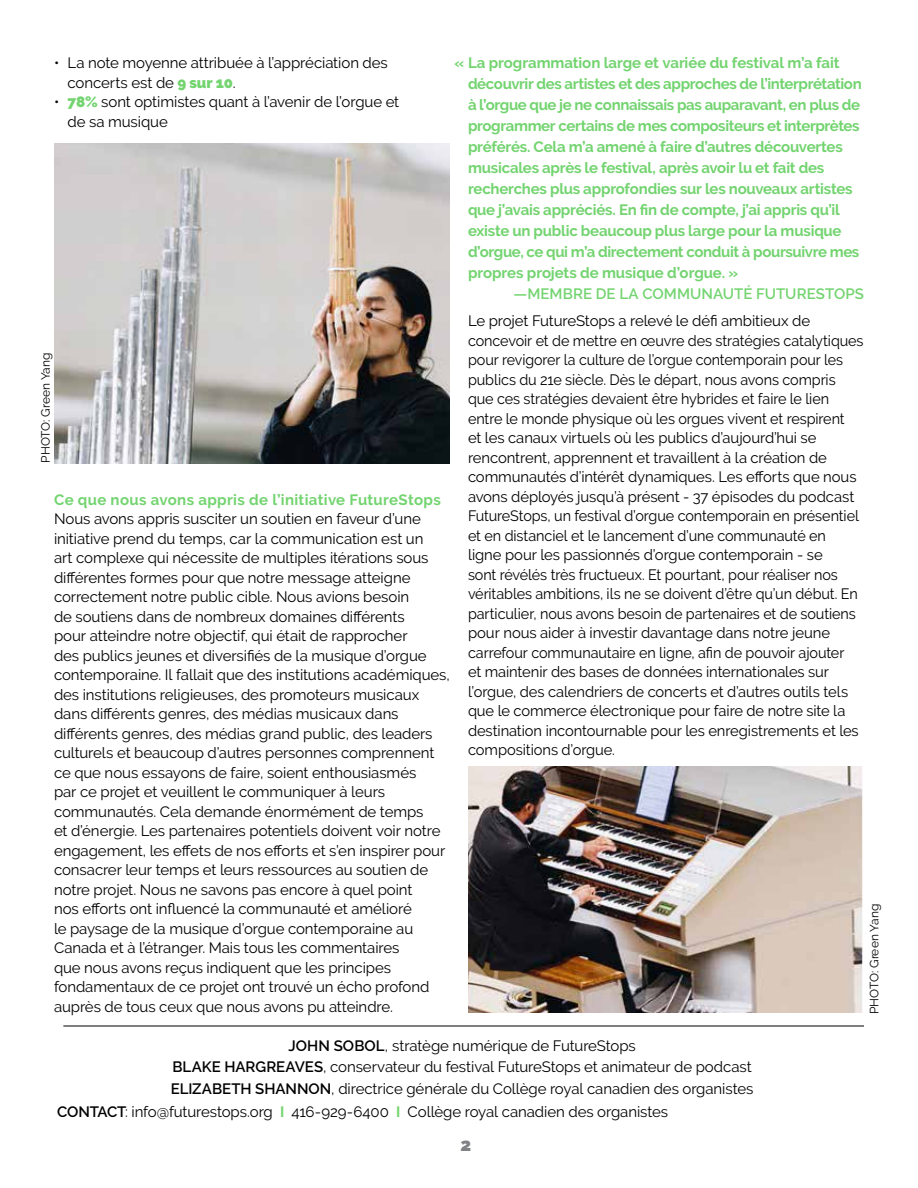
<style>
.page{position:relative;width:918px;height:1188px;background:#fff}
.page>*{position:absolute;margin:0;border:0;box-sizing:border-box;transform-origin:0 0}
.t1{font:900 18px "Raleway";color:#808285}
.t2{font:15px/19.5px "Raleway";letter-spacing:-.005em;color:#000}
.t3{font:700 15px/21px "Raleway";letter-spacing:-.015em;color:#73d470}
.t4{font:700 15px "Raleway";letter-spacing:.025em;color:#73d470}
.t5{font:600 15px "Raleway";letter-spacing:.005em;color:#73d470}
.t6{font:12px "Raleway";color:#000}
.s1{font-weight:900;color:#73d470}
.s2{font-weight:600}
.s3{font-weight:700;color:#73d470}
</style>
<div class="page">
<img style="left:54px;top:143px;width:396px;height:321px">
<img style="left:468px;top:767px;width:395px;height:245px">
<hr style="left:63px;top:1026px;width:801px;height:1px;background:#000">
<p class="t3" style="left:468px;top:52px;width:395px;text-indent:-14px">« La programmation large et variée du festival m’a fait découvrir des artistes et des approches de l’interprétation à l’orgue que je ne connaissais pas auparavant, en plus de programmer certains de mes compositeurs et interprètes préférés. Cela m’a amené à faire d’autres découvertes musicales après le festival, après avoir lu et fait des recherches plus approfondies sur les nouveaux artistes que j’avais appréciés. En fin de compte, j’ai appris qu’il existe un public beaucoup plus large pour la musique d’orgue, ce qui m’a directement conduit à poursuivre mes propres projets de musique d’orgue. »</p>
<p class="t5" style="left:513px;top:285px;width:352px">—MEMBRE DE LA COMMUNAUTÉ FUTURESTOPS</p>
<p class="t2" style="left:468px;top:311px;width:397px">Le projet FutureStops a relevé le défi ambitieux de concevoir et de mettre en œuvre des stratégies catalytiques pour revigorer la culture de l’orgue contemporain pour les publics du 21e siècle. Dès le départ, nous avons compris que ces stratégies devaient être hybrides et faire le lien entre le monde physique où les orgues vivent et respirent<br>et les canaux virtuels où les publics d’aujourd’hui se rencontrent, apprennent et travaillent à la création de communautés d’intérêt dynamiques. Les efforts que nous avons déployés jusqu’à présent - 37 épisodes du podcast FutureStops, un festival d’orgue contemporain en présentiel et en distanciel et le lancement d’une communauté en<br>ligne pour les passionnés d’orgue contemporain - se<br>sont révélés très fructueux. Et pourtant, pour réaliser nos véritables ambitions, ils ne se doivent d’être qu’un début. En particulier, nous avons besoin de partenaires et de soutiens pour nous aider à investir davantage dans notre jeune carrefour communautaire en ligne, afin de pouvoir ajouter<br>et maintenir des bases de données internationales sur l’orgue, des calendriers de concerts et d’autres outils tels que le commerce électronique pour faire de notre site la destination incontournable pour les enregistrements et les compositions d’orgue.</p>
<p class="t2" style="left:68px;top:53px;width:322px;text-indent:-14px">• La note moyenne attribuée à l’appréciation des concerts est de <span class="s1">9 sur 10</span>.</p>
<p class="t2" style="left:68px;top:92px;width:333px;text-indent:-14px">• <span class="s1">78%</span> sont optimistes quant à l’avenir de l’orgue et de sa musique</p>
<p class="t6" style="left:39px;top:463px;width:112px;rotate:-90deg">PHOTO: Green Yang</p>
<p class="t4" style="left:54px;top:491px;width:388px">Ce que nous avons appris de l’initiative FutureStops</p>
<p class="t2" style="left:54px;top:509px;width:398px">Nous avons appris susciter un soutien en faveur d’une initiative prend du temps, car la communication est un<br>art complexe qui nécessite de multiples itérations sous différentes formes pour que notre message atteigne correctement notre public cible. Nous avions besoin<br>de soutiens dans de nombreux domaines différents<br>pour atteindre notre objectif, qui était de rapprocher<br>des publics jeunes et diversifiés de la musique d’orgue contemporaine. Il fallait que des institutions académiques, des institutions religieuses, des promoteurs musicaux dans différents genres, des médias musicaux dans différents genres, des médias grand public, des leaders culturels et beaucoup d’autres personnes comprennent ce que nous essayons de faire, soient enthousiasmés<br>par ce projet et veuillent le communiquer à leurs communautés. Cela demande énormément de temps<br>et d’énergie. Les partenaires potentiels doivent voir notre engagement, les effets de nos efforts et s’en inspirer pour consacrer leur temps et leurs ressources au soutien de notre projet. Nous ne savons pas encore à quel point<br>nos efforts ont influencé la communauté et amélioré<br>le paysage de la musique d’orgue contemporaine au Canada et à l’étranger. Mais tous les commentaires<br>que nous avons reçus indiquent que les principes fondamentaux de ce projet ont trouvé un écho profond auprès de tous ceux que nous avons pu atteindre.</p>
<p class="t6" style="left:867px;top:1014px;width:112px;rotate:-90deg">PHOTO: Green Yang</p>
<p class="t2" style="left:172px;top:1035px;width:581px;line-height:21px;text-align:center"><span class="s2">JOHN SOBOL</span>, stratège numérique de FutureStops<br><span class="s2">BLAKE HARGREAVES</span>, conservateur du festival FutureStops et animateur de podcast</p>
<p class="t2" style="left:57px;top:1078px;width:698px;line-height:22.5px;text-indent:114px"><span class="s2">ELIZABETH SHANNON</span>, directrice générale du Collège royal canadien des organistes<br><span class="s2">CONTACT</span>: info@futurestops.org <span class="s3">I</span> 416-929-6400 <span class="s3">I</span> Collège royal canadien des organistes</p>
<p class="t1" style="left:461px;top:1134px;width:12px">2</p>
</div>
